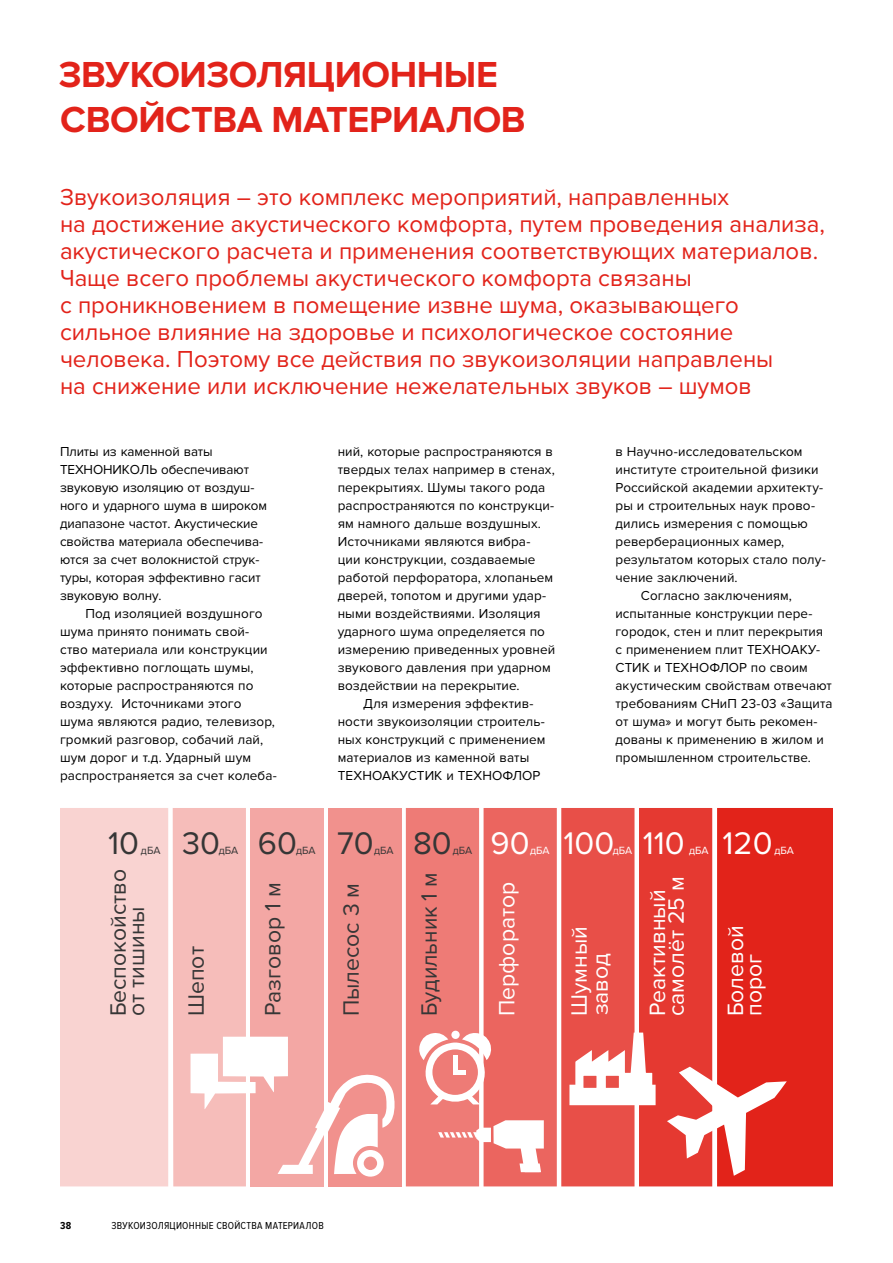
<style>
.page{position:relative;width:893px;height:1263px;background:#fff}
.page>*{position:absolute;margin:0;border:0;box-sizing:border-box;transform-origin:0 0}
.t1{font:700 37.5px/45px "Proxima Nova";letter-spacing:-.015em;color:#e2231a}
.t2{font:32.4px "Proxima Nova";color:#fff}
.t3{font:32.4px "Proxima Nova";color:#363636}
.t4{font:24px/27px "Proxima Nova";color:#e2231a}
.t5{font:22.95px/18.3px "Proxima Nova";color:#363636}
.t6{font:22.95px/21px "Proxima Nova";color:#fff}
.t7{font:13.5px/18px "Proxima Nova";letter-spacing:.005em;color:#000}
.t8{font:10.8px "Proxima Nova";color:#363636}
.t9{font:10.8px "Proxima Nova";color:#fff}
.t10{font:10.5px "Proxima Nova Cond";letter-spacing:.025em;color:#000}
.t11{font:700 10.5px "Proxima Nova Cond";color:#000}
</style>
<div class="page">
<svg style="left:168px;top:808px;width:545px;height:378px"></svg>
<div style="left:60px;top:808px;width:108px;height:378px;background:#f9d3d1"></div>
<div style="left:717px;top:808px;width:116px;height:378px;background:#e2231a"></div>
<div style="left:561px;top:808px;width:73px;height:378px;background:#e84f48"></div>
<div style="left:639px;top:808px;width:73px;height:378px;background:#e53931"></div>
<div style="left:484px;top:808px;width:73px;height:378px;background:#eb655f"></div>
<div style="left:406px;top:808px;width:73px;height:378px;background:#ee7b76"></div>
<div style="left:328px;top:808px;width:73px;height:378px;background:#f1918d"></div>
<svg style="left:419px;top:1032px;width:72px;height:72px"></svg>
<div style="left:451px;top:1031px;width:9px;height:8px;background:#fff;border-radius:50%"></div>
<svg style="left:438px;top:1120px;width:106px;height:52px"></svg>
<svg style="left:173px;top:808px;width:221px;height:378px"></svg>
<svg style="left:569px;top:1032px;width:87px;height:73px"></svg>
<svg style="left:667px;top:1067px;width:120px;height:109px"></svg>
<h1 class="t1" style="left:59px;top:53px;width:468px">ЗВУКОИЗОЛЯЦИОННЫЕ<br>CВОЙСТВА МАТЕРИАЛОВ</h1>
<p class="t4" style="left:60px;top:184px;width:766px">Звукоизоляция – это комплекс мероприятий, направленных<br>на достижение акустического комфорта, путем проведения анализа, акустического расчета и применения соответствующих материалов.<br>Чаще всего проблемы акустического комфорта связаны<br>с проникновением в помещение извне шума, оказывающего сильное влияние на здоровье и психологическое состояние человека. Поэтому все действия по звукоизоляции направлены<br>на снижение или исключение нежелательных звуков – шумов</p>
<p class="t7" style="left:60px;top:443px;width:209px">Плиты из каменной ваты<br>ТЕХНОНИКОЛЬ обеспечивают звуковую изоляцию от воздуш&shy;ного и ударного шума в широком диапазоне частот. Акустические свойства материала обеспечива&shy;ются за счет волокнистой струк&shy;туры, которая эффективно гасит звуковую волну.</p>
<p class="t7" style="left:60px;top:605px;width:218px;text-indent:26px">Под изоляцией воздушного шума принято понимать свой&shy;ство материала или конструкции эффективно поглощать шумы, которые распространяются по воздуху. Источниками этого шума являются радио, телевизор, громкий разговор, собачий лай, шум дорог и т.д. Ударный шум распространяется за счет колеба-</p>
<p class="t7" style="left:338px;top:443px;width:217px">ний, которые распространяются в</p>
<p class="t7" style="left:338px;top:461px;width:219px">твердых телах например в стенах,</p>
<p class="t7" style="left:338px;top:479px;width:209px">перекрытиях. Шумы такого рода</p>
<p class="t7" style="left:338px;top:497px;width:218px">распространяются по конструкци-</p>
<p class="t7" style="left:338px;top:515px;width:205px">ям намного дальше воздушных.</p>
<p class="t7" style="left:338px;top:533px;width:194px">Источниками являются вибра-</p>
<p class="t7" style="left:338px;top:551px;width:199px">ции конструкции, создаваемые</p>
<p class="t7" style="left:338px;top:569px;width:217px">работой перфоратора, хлопаньем</p>
<p class="t7" style="left:338px;top:587px;width:210px">дверей, топотом и другими удар-</p>
<p class="t7" style="left:338px;top:605px;width:204px">ными воздействиями. Изоляция</p>
<p class="t7" style="left:338px;top:623px;width:209px">ударного шума определяется по</p>
<p class="t7" style="left:338px;top:641px;width:219px">измерению приведенных уровней</p>
<p class="t7" style="left:338px;top:659px;width:215px">звукового давления при ударном</p>
<p class="t7" style="left:338px;top:677px;width:183px">воздействии на перекрытие.</p>
<p class="t7" style="left:363px;top:695px;width:172px">Для измерения эффектив-</p>
<p class="t7" style="left:338px;top:713px;width:209px">ности звукоизоляции строитель-</p>
<p class="t7" style="left:338px;top:731px;width:209px">ных конструкций с применением</p>
<p class="t7" style="left:338px;top:749px;width:193px">материалов из каменной ваты</p>
<p class="t7" style="left:338px;top:767px;width:204px">ТЕХНОАКУСТИК и ТЕХНОФЛОР</p>
<p class="t7" style="left:615px;top:443px;width:189px">в Научно-исследовательском</p>
<p class="t7" style="left:615px;top:461px;width:205px">институте строительной физики</p>
<p class="t7" style="left:615px;top:479px;width:209px">Российской академии архитекту-</p>
<p class="t7" style="left:615px;top:497px;width:201px">ры и строительных наук прово-</p>
<p class="t7" style="left:615px;top:515px;width:194px">дились измерения с помощью</p>
<p class="t7" style="left:615px;top:533px;width:170px">реверберационных камер,</p>
<p class="t7" style="left:615px;top:551px;width:212px">результатом которых стало полу-</p>
<p class="t7" style="left:615px;top:569px;width:124px">чение заключений.</p>
<p class="t7" style="left:641px;top:587px;width:152px">Согласно заключениям,</p>
<p class="t7" style="left:615px;top:605px;width:199px">испытанные конструкции пере-</p>
<p class="t7" style="left:615px;top:623px;width:209px">городок, стен и плит перекрытия</p>
<p class="t7" style="left:615px;top:641px;width:206px">с применением плит ТЕХНОАКУ-</p>
<p class="t7" style="left:615px;top:659px;width:194px">СТИК и ТЕХНОФЛОР по своим</p>
<p class="t7" style="left:615px;top:677px;width:218px">акустическим свойствам отвечают</p>
<p class="t7" style="left:615px;top:695px;width:219px">требованиям СНиП 23-03 «Защита</p>
<p class="t7" style="left:615px;top:713px;width:204px">от шума» и могут быть рекомен-</p>
<p class="t7" style="left:615px;top:731px;width:210px">дованы к применению в жилом и</p>
<p class="t7" style="left:615px;top:749px;width:197px">промышленном строительстве.</p>
<h2 class="t3" style="left:108px;top:825px;width:32px">10</h2>
<p class="t8" style="left:141px;top:844px;width:21px">дБА</p>
<h2 class="t3" style="left:182px;top:825px;width:39px">30</h2>
<p class="t8" style="left:219px;top:844px;width:21px">дБА</p>
<h2 class="t3" style="left:258px;top:825px;width:41px">60</h2>
<p class="t8" style="left:296px;top:844px;width:21px">дБА</p>
<h2 class="t3" style="left:337px;top:825px;width:38px">70</h2>
<p class="t8" style="left:374px;top:844px;width:21px">дБА</p>
<h2 class="t3" style="left:413px;top:825px;width:40px">80</h2>
<p class="t8" style="left:453px;top:844px;width:21px">дБА</p>
<h2 class="t2" style="left:490px;top:825px;width:41px">90</h2>
<p class="t9" style="left:530px;top:844px;width:21px">дБА</p>
<h2 class="t2" style="left:564px;top:825px;width:52px">100</h2>
<p class="t9" style="left:613px;top:844px;width:21px">дБА</p>
<h2 class="t2" style="left:643px;top:825px;width:43px">110</h2>
<p class="t9" style="left:689px;top:844px;width:21px">дБА</p>
<h2 class="t2" style="left:723px;top:825px;width:51px">120</h2>
<p class="t9" style="left:774px;top:844px;width:21px">дБА</p>
<h3 class="t5" style="left:109px;top:1016px;width:149px;rotate:-90deg">Беспокойство от тишины</h3>
<h3 class="t5" style="left:187px;top:1016px;width:71px;rotate:-90deg">Шепот</h3>
<h3 class="t5" style="left:264px;top:1016px;width:135px;rotate:-90deg">Разговор 1 м</h3>
<h3 class="t5" style="left:342px;top:1016px;width:135px;rotate:-90deg">Пылесос 3 м</h3>
<h3 class="t5" style="left:420px;top:1016px;width:145px;rotate:-90deg">Будильник 1 м</h3>
<h3 class="t6" style="left:497px;top:1016px;width:136px;rotate:-90deg">Перфоратор</h3>
<h3 class="t6" style="left:569px;top:1016px;width:91px;rotate:-90deg">Шумный завод</h3>
<h3 class="t6" style="left:649px;top:1016px;width:141px;line-height:18.3px;rotate:-90deg">Реактивный самолёт 25 м</h3>
<h3 class="t6" style="left:727px;top:1016px;width:92px;line-height:18.5px;rotate:-90deg">Болевой порог</h3>
<p class="t11" style="left:60px;top:1219px;width:13px">38</p>
<p class="t10" style="left:112px;top:1220px;width:214px">ЗВУКОИЗОЛЯЦИОННЫЕ СВОЙСТВА МАТЕРИАЛОВ</p>
</div>
